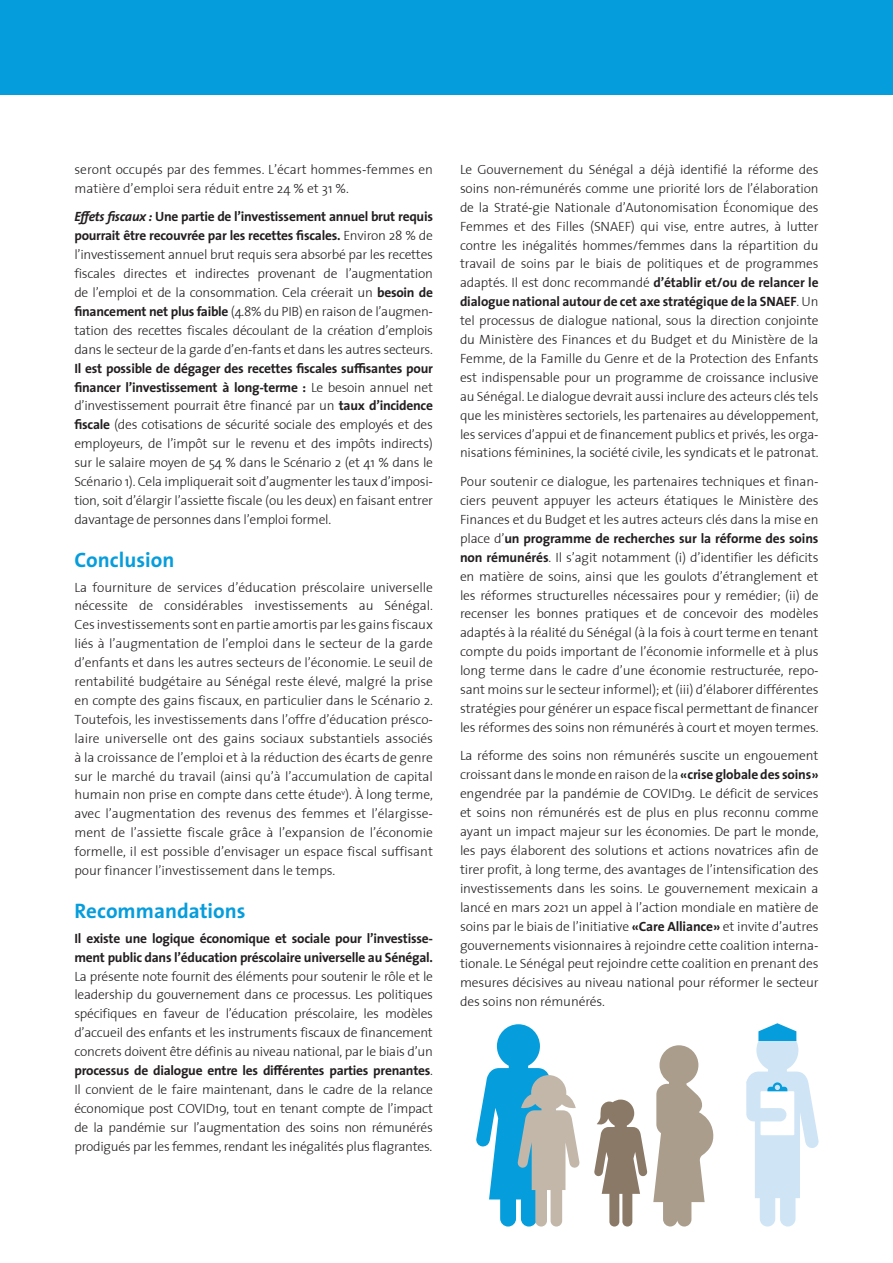
<style>
.page{position:relative;width:893px;height:1263px;background:#fff}
.page>*{position:absolute;margin:0;border:0;box-sizing:border-box;transform-origin:0 0}
.t1{font:700 21px "The Sans";color:#069ddc}
.t2{font:300 13.5px/18.9px "The Sans";letter-spacing:-.01em;color:#231f20;text-align:justify}
.t3{font:700 13.5px/18.9px "The Sans";letter-spacing:-.02em;color:#231f20}
.s1{font-weight:700;font-style:italic}
.s2{font-weight:700}
</style>
<div class="page">
<div style="left:0;top:0;width:893px;height:95px;background:#069ddc"></div>
<svg style="left:476px;top:1024px;width:104px;height:202px"></svg>
<svg style="left:594px;top:1099px;width:53px;height:127px"></svg>
<svg style="left:653px;top:1045px;width:61px;height:182px"></svg>
<svg style="left:746px;top:1023px;width:73px;height:203px"></svg>
<p class="t2" style="left:74px;top:159px;width:360px">seront occupés par des femmes. L’écart hommes-femmes en matière d’emploi sera réduit entre 24 % et 31 %.</p>
<p class="t2" style="left:74px;top:207px;width:360px"><span class="s1">Effets fiscaux :</span> <span class="s2">Une partie de l’investissement annuel brut requis pourrait être recouvrée par les recettes fiscales.</span> Environ 28 % de l’investissement annuel brut requis sera absorbé par les recettes fiscales directes et indirectes provenant de l’augmentation de l’emploi et de la consommation. Cela créerait un <span class="s2">besoin de financement net plus faible</span> (4.8% du PIB) en raison de l’augmen&shy;tation des recettes fiscales découlant de la création d’emplois dans le secteur de la garde d’en-fants et dans les autres secteurs.</p>
<p class="t2" style="left:74px;top:358px;width:360px"><span class="s2">Il est possible de dégager des recettes fiscales suffisantes pour financer l’investissement à long-terme :</span> Le besoin annuel net d’investissement pourrait être financé par un <span class="s2">taux d’incidence fiscale</span> (des cotisations de sécurité sociale des employés et des employeurs, de l’impôt sur le revenu et des impôts indirects) sur le salaire moyen de 54 % dans le Scénario 2 (et 41 % dans le Scénario 1). Cela impliquerait soit d’augmenter les taux d’imposi&shy;tion, soit d’élargir l’assiette fiscale (ou les deux) en faisant entrer davantage de personnes dans l’emploi formel.</p>
<h1 class="t1" style="left:74px;top:542px;width:101px">Conclusion</h1>
<p class="t2" style="left:74px;top:577px;width:360px">La fourniture de services d’éducation préscolaire universelle nécessite de considérables investissements au Sénégal.<br>Ces investissements sont en partie amortis par les gains fiscaux liés à l’augmentation de l’emploi dans le secteur de la garde d’enfants et dans les autres secteurs de l’économie. Le seuil de rentabilité budgétaire au Sénégal reste élevé, malgré la prise en compte des gains fiscaux, en particulier dans le Scénario 2.<br>Toutefois, les investissements dans l’offre d’éducation présco&shy;laire universelle ont des gains sociaux substantiels associés à la croissance de l’emploi et à la réduction des écarts de genre sur le marché du travail (ainsi qu’à l’accumulation de capital humain non prise en compte dans cette étude<sup>v</sup>). À long terme, avec l’augmentation des revenus des femmes et l’élargisse&shy;ment de l’assiette fiscale grâce à l’expansion de l’économie formelle, il est possible d’envisager un espace fiscal suffisant pour financer l’investissement dans le temps.</p>
<h1 class="t1" style="left:74px;top:893px;width:173px">Recommandations</h1>
<p class="t3" style="left:74px;top:928px;width:360px">Il existe une logique économique et sociale pour l’investisse&shy;ment public dans l’éducation préscolaire universelle au Sénégal.</p>
<p class="t2" style="left:74px;top:966px;width:360px">La présente note fournit des éléments pour soutenir le rôle et le leadership du gouvernement dans ce processus. Les politiques spécifiques en faveur de l’éducation préscolaire, les modèles d’accueil des enfants et les instruments fiscaux de financement concrets doivent être définis au niveau national, par le biais d’un <span class="s2">processus de dialogue entre les différentes parties prenantes</span>.<br>Il convient de le faire maintenant, dans le cadre de la relance économique post COVID19, tout en tenant compte de l’impact de la pandémie sur l’augmentation des soins non rémunérés prodigués par les femmes, rendant les inégalités plus flagrantes.</p>
<p class="t2" style="left:460px;top:159px;width:360px">Le Gouvernement du Sénégal a déjà identifié la réforme des soins non-rémunérés comme une priorité lors de l’élaboration de la Straté-gie Nationale d’Autonomisation Économique des Femmes et des Filles (SNAEF) qui vise, entre autres, à lutter contre les inégalités hommes/femmes dans la répartition du travail de soins par le biais de politiques et de programmes adaptés. Il est donc recommandé <span class="s2">d’établir et/ou de relancer le dialogue national autour de cet axe stratégique de la SNAEF</span>. Un tel processus de dialogue national, sous la direction conjointe du Ministère des Finances et du Budget et du Ministère de la Femme, de la Famille du Genre et de la Protection des Enfants est indispensable pour un programme de croissance inclusive au Sénégal. Le dialogue devrait aussi inclure des acteurs clés tels que les ministères sectoriels, les partenaires au développement, les services d’appui et de financement publics et privés, les orga&shy;nisations féminines, la société civile, les syndicats et le patronat.</p>
<p class="t2" style="left:460px;top:472px;width:360px">Pour soutenir ce dialogue, les partenaires techniques et finan&shy;ciers peuvent appuyer les acteurs étatiques le Ministère des Finances et du Budget et les autres acteurs clés dans la mise en place d’<span class="s2">un programme de recherches sur la réforme des soins non rémunérés</span>. Il s’agit notamment (i) d’identifier les déficits en matière de soins, ainsi que les goulots d’étranglement et les réformes structurelles nécessaires pour y remédier; (ii) de recenser les bonnes pratiques et de concevoir des modèles adaptés à la réalité du Sénégal (à la fois à court terme en tenant compte du poids important de l’économie informelle et à plus long terme dans le cadre d’une économie restructurée, repo&shy;sant moins sur le secteur informel); et (iii) d’élaborer différentes stratégies pour générer un espace fiscal permettant de financer les réformes des soins non rémunérés à court et moyen termes.</p>
<p class="t2" style="left:460px;top:746px;width:360px">La réforme des soins non rémunérés suscite un engouement croissant dans le monde en raison de la <span class="s2">«crise globale des soins» </span>engendrée par la pandémie de COVID19. Le déficit de services et soins non rémunérés est de plus en plus reconnu comme ayant un impact majeur sur les économies. De part le monde, les pays élaborent des solutions et actions novatrices afin de tirer profit, à long terme, des avantages de l’intensification des investissements dans les soins. Le gouvernement mexicain a lancé en mars 2021 un appel à l’action mondiale en matière de soins par le biais de l’initiative <span class="s2">«Care Alliance»</span> et invite d’autres gouvernements visionnaires à rejoindre cette coalition interna&shy;tionale. Le Sénégal peut rejoindre cette coalition en prenant des mesures décisives au niveau national pour réformer le secteur des soins non rémunérés.</p>
</div>
